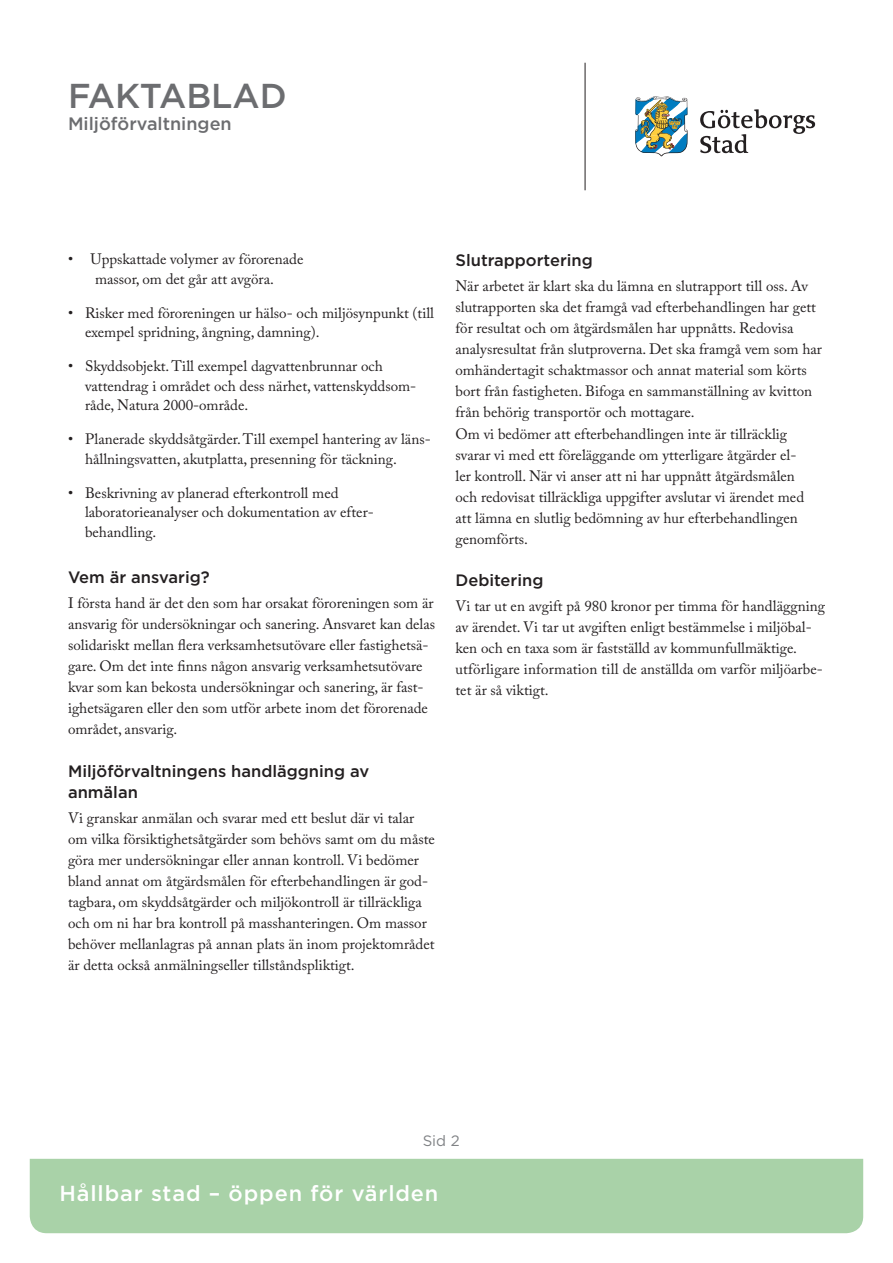
<style>
.page{position:relative;width:893px;height:1263px;background:#fff}
.page>*{position:absolute;margin:0;border:0;box-sizing:border-box;transform-origin:0 0}
.t1{font:500 34.5px "Gotham";color:#6c6d70}
.t2{font:500 21.75px "Gotham";letter-spacing:.04em;color:#fff}
.t3{font:500 18px "Gotham";color:#6c6d70}
.Mellanrubrik{font:500 16.5px/21px "Gotham";color:#231f20}
.Brödtext{font:15px/21px "Adobe Caslon Pro";color:#231f20}
.Brödtext_första_rade{font:15px/21px "Adobe Caslon Pro";color:#231f20}
.Brödtext-2{font:15px "Gotham";color:#808285}
</style>
<div class="page">
<div style="left:30px;top:1159px;width:833px;height:74px;background:#a9d2a8"></div>
<hr style="left:585px;top:63px;width:1px;height:127px;background:#231f20">
<img style="left:635px;top:96px;width:52px;height:60px">
<svg style="left:700px;top:109px;width:115px;height:44px"></svg>
<h1 class="t1" style="left:68px;top:74px;width:220px">FAKTABLAD</h1>
<p class="t3" style="left:68px;top:112px;width:165px">Miljöförvaltningen</p>
<p class="Brödtext" style="left:68px;top:249px;width:237px;line-height:19.5px;text-align:center">• Uppskattade volymer av förorenade massor, om det går att avgöra.</p>
<p class="Brödtext" style="left:85px;top:303px;width:351px;line-height:19.5px;text-indent:-17px">• Risker med föroreningen ur hälso- och miljösynpunkt (till exempel spridning, ångning, damning).</p>
<p class="Brödtext" style="left:85px;top:356px;width:333px;line-height:19.5px;text-indent:-17px">• Skyddsobjekt. Till exempel dagvattenbrunnar och vattendrag i området och dess närhet, vattenskyddsom&shy;råde, Natura 2000-område.</p>
<p class="Brödtext" style="left:85px;top:429px;width:347px;line-height:19.5px;text-indent:-17px">• Planerade skyddsåtgärder. Till exempel hantering av läns&shy;hållningsvatten, akutplatta, presenning för täckning.</p>
<p class="Brödtext" style="left:85px;top:483px;width:290px;line-height:19.5px;text-indent:-17px">• Beskrivning av planerad efterkontroll med laboratorieanalyser och dokumentation av efter&shy;behandling.</p>
<p class="Mellanrubrik" style="left:68px;top:566px;width:143px">Vem är ansvarig?</p>
<p class="Brödtext_första_rade" style="left:68px;top:593px;width:369px">I första hand är det den som har orsakat föroreningen som är ansvarig för undersökningar och sanering. Ansvaret kan delas solidariskt mellan flera verksamhetsutövare eller fastighetsä&shy;gare. Om det inte finns någon ansvarig verksamhetsutövare kvar som kan bekosta undersökningar och sanering, är fast&shy;ighetsägaren eller den som utför arbete inom det förorenade området, ansvarig.</p>
<p class="Mellanrubrik" style="left:68px;top:760px;width:303px">Miljöförvaltningens handläggning av anmälan</p>
<p class="Brödtext" style="left:68px;top:807px;width:368px">Vi granskar anmälan och svarar med ett beslut där vi talar om vilka försiktighetsåtgärder som behövs samt om du måste göra mer undersökningar eller annan kontroll. Vi bedömer bland annat om åtgärdsmålen för efterbehandlingen är god&shy;tagbara, om skyddsåtgärder och miljökontroll är tillräckliga och om ni har bra kontroll på masshanteringen. Om massor behöver mellanlagras på annan plats än inom projektområdet är detta också anmälningseller tillståndspliktigt.</p>
<p class="Mellanrubrik" style="left:455px;top:250px;width:139px">Slutrapportering</p>
<p class="Brödtext" style="left:455px;top:276px;width:368px">När arbetet är klart ska du lämna en slutrapport till oss. Av slutrapporten ska det framgå vad efterbehandlingen har gett för resultat och om åtgärdsmålen har uppnåtts. Redovisa analysresultat från slutproverna. Det ska framgå vem som har omhändertagit schaktmassor och annat material som körts bort från fastigheten. Bifoga en sammanställning av kvitton från behörig transportör och mottagare.</p>
<p class="Brödtext" style="left:455px;top:423px;width:350px">Om vi bedömer att efterbehandlingen inte är tillräcklig svarar vi med ett föreläggande om ytterligare åtgärder el&shy;ler kontroll. När vi anser att ni har uppnått åtgärdsmålen och redovisat tillräckliga uppgifter avslutar vi ärendet med att lämna en slutlig bedömning av hur efterbehandlingen genomförts.</p>
<p class="Mellanrubrik" style="left:455px;top:569px;width:89px">Debitering</p>
<p class="Brödtext" style="left:455px;top:595px;width:371px">Vi tar ut en avgift på 980 kronor per timma för handläggning av ärendet. Vi tar ut avgiften enligt bestämmelse i miljöbal&shy;ken och en taxa som är fastställd av kommunfullmäktige. utförligare information till de anställda om varför miljöarbe&shy;tet är så viktigt.</p>
<p class="Brödtext-2" style="left:423px;top:1131px;width:38px">Sid 2</p>
<h2 class="t2" style="left:60px;top:1179px;width:380px">Hållbar stad – öppen för världen</h2>
</div>
